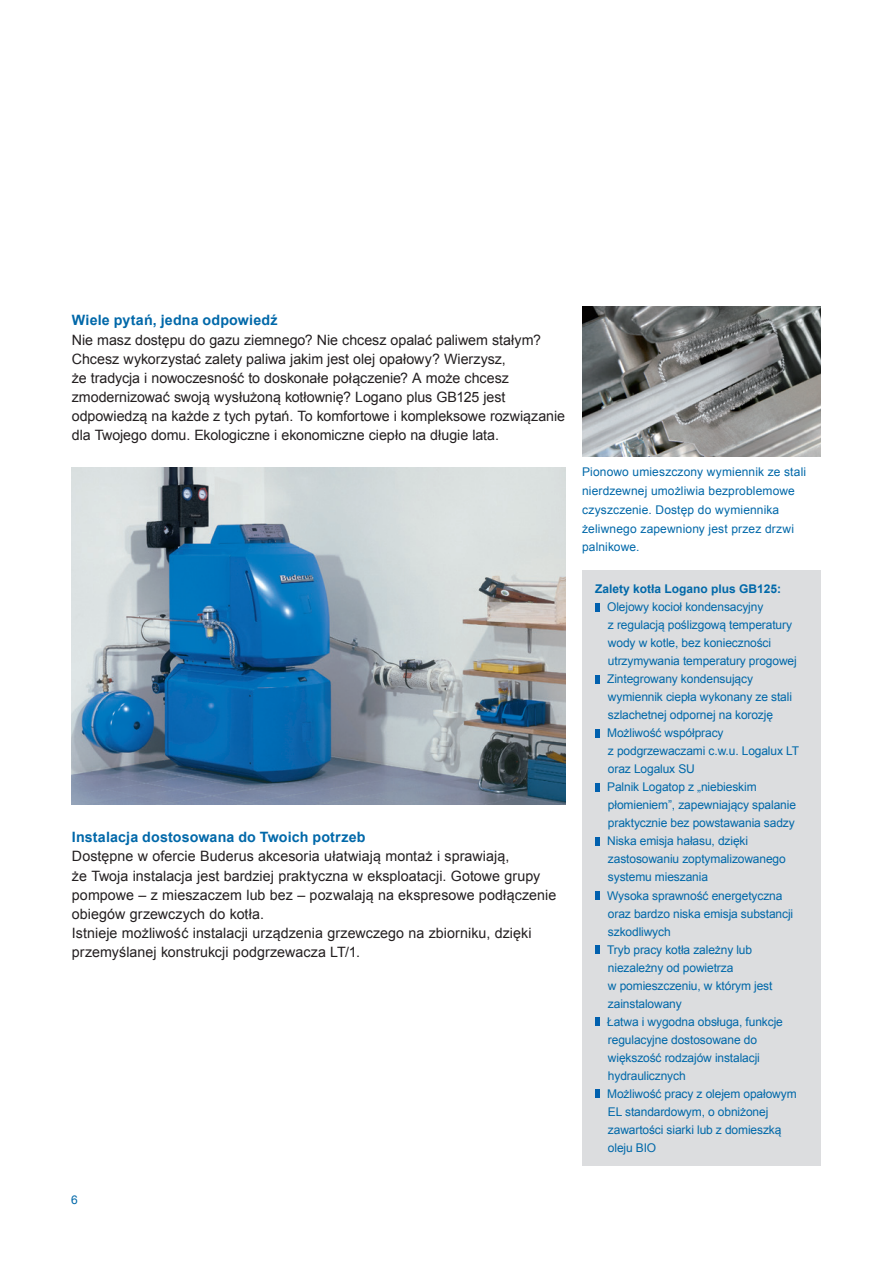
<style>
.page{position:relative;width:893px;height:1263px;background:#fff}
.page>*{position:absolute;margin:0;border:0;box-sizing:border-box;transform-origin:0 0}
.t1{font:14.25px/19.2px "Arial";color:#231f20}
.t2{font:12px/18px "Arial";letter-spacing:-.01em;color:#0068a9}
.t3{font:12px/18.8px "Arial";letter-spacing:.01em;color:#0068a9}
.s1{font-weight:700;color:#0068a9}
.s2{font-weight:700}
</style>
<div class="page">
<img style="left:72px;top:468px;width:493px;height:336px">
<div style="left:583px;top:570px;width:238px;height:595px;background:#dcdddf"></div>
<div style="left:595px;top:603px;width:5px;height:8px;background:#0160ae"></div>
<div style="left:595px;top:675px;width:5px;height:8px;background:#0160ae"></div>
<div style="left:595px;top:729px;width:5px;height:8px;background:#0160ae"></div>
<div style="left:595px;top:783px;width:5px;height:8px;background:#0160ae"></div>
<div style="left:595px;top:837px;width:5px;height:8px;background:#0160ae"></div>
<div style="left:595px;top:891px;width:5px;height:8px;background:#0160ae"></div>
<div style="left:595px;top:945px;width:5px;height:8px;background:#0160ae"></div>
<div style="left:595px;top:1017px;width:5px;height:8px;background:#0160ae"></div>
<div style="left:595px;top:1089px;width:5px;height:8px;background:#0160ae"></div>
<img style="left:582px;top:306px;width:238px;height:151px">
<p class="t1" style="left:72px;top:311px;width:495px"><span class="s1">Wiele pytań, jedna odpowiedź<br></span>Nie masz dostępu do gazu ziemnego? Nie chcesz opalać paliwem stałym?<br>Chcesz wykorzystać zalety paliwa jakim jest olej opałowy? Wierzysz,<br>że tradycja i nowoczesność to doskonałe połączenie? A może chcesz zmodernizować swoją wysłużoną kotłownię? Logano plus GB125 jest odpowiedzą na każde z tych pytań. To komfortowe i kompleksowe rozwiązanie dla Twojego domu. Ekologiczne i ekonomiczne ciepło na długie lata.</p>
<p class="t1" style="left:72px;top:828px;width:486px"><span class="s1">Instalacja dostosowana do Twoich potrzeb<br></span>Dostępne w ofercie Buderus akcesoria ułatwiają montaż i sprawiają,<br>że Twoja instalacja jest bardziej praktyczna w eksploatacji. Gotowe grupy pompowe – z mieszaczem lub bez – pozwalają na ekspresowe podłączenie obiegów grzewczych do kotła.<br>Istnieje możliwość instalacji urządzenia grzewczego na zbiorniku, dzięki przemyślanej konstrukcji podgrzewacza LT/1.</p>
<p class="t2" style="left:71px;top:1190px;width:8px">6</p>
<p class="t3" style="left:582px;top:463px;width:225px">Pionowo umieszczony wymiennik ze stali nierdzewnej umożliwia bezproblemowe czyszczenie. Dostęp do wymiennika żeliwnego zapewniony jest przez drzwi palnikowe.</p>
<p class="t2" style="left:607px;top:580px;width:193px;text-indent:-12px"><span class="s2">Zalety kotła Logano plus GB125:<br></span>Olejowy kocioł kondensacyjny<br>z regulacją poślizgową temperatury wody w kotle, bez konieczności utrzymywania temperatury progowej<br>Zintegrowany kondensujący wymiennik ciepła wykonany ze stali szlachetnej odpornej na korozję<br>Możliwość współpracy<br>z podgrzewaczami c.w.u. Logalux LT oraz Logalux SU<br>Palnik Logatop z „niebieskim płomieniem”, zapewniający spalanie praktycznie bez powstawania sadzy<br>Niska emisja hałasu, dzięki zastosowaniu zoptymalizowanego systemu mieszania<br>Wysoka sprawność energetyczna oraz bardzo niska emisja substancji szkodliwych<br>Tryb pracy kotła zależny lub niezależny od powietrza<br>w pomieszczeniu, w którym jest zainstalowany<br>Łatwa i wygodna obsługa, funkcje regulacyjne dostosowane do większość rodzajów instalacji hydraulicznych<br>Możliwość pracy z olejem opałowym<br>EL standardowym, o obniżonej zawartości siarki lub z domieszką oleju BIO</p>
</div>
